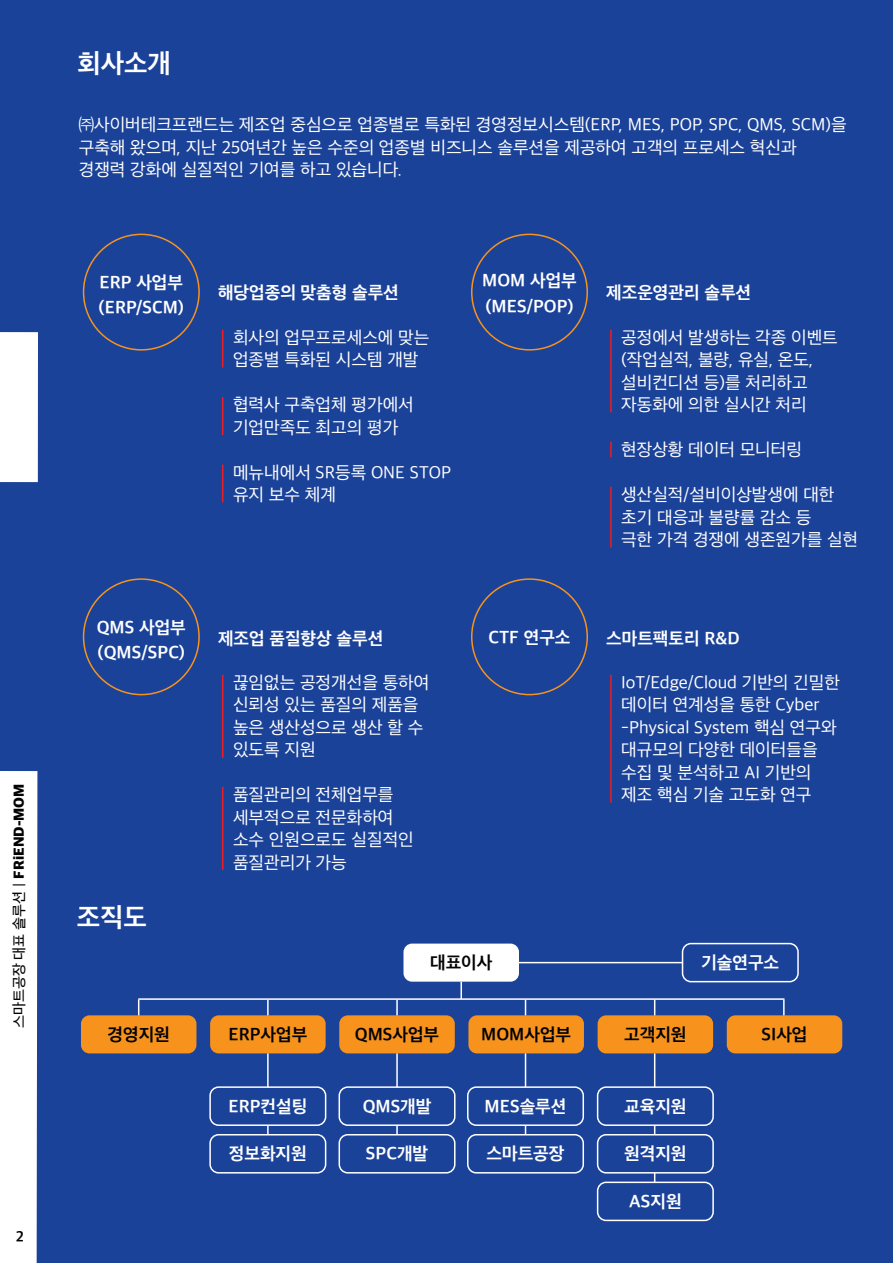
<style>
.page{position:relative;width:893px;height:1263px;background:#fff}
.page>*{position:absolute;margin:0;border:0;box-sizing:border-box;transform-origin:0 0}
.t1{font:700 27px "Apple SD Gothic Neo";color:#fff}
.t2{font:18px/22.5px "Apple SD Gothic Neo";color:#fff}
.t3{font:700 18px/25.5px "Apple SD Gothic Neo";color:#fff}
.t4{font:700 18px "Apple SD Gothic Neo";color:#030303}
.t5{font:500 15px "Apple SD Gothic Neo";color:#030303}
.t6{font:700 15px "Apple SD Gothic Neo";color:#030303}
.s1{font-weight:800}
</style>
<div class="page">
<div style="left:0;top:0;width:427px;height:1263px;background:#1b4299"></div>
<div style="left:427px;top:0;width:466px;height:1263px;background:#1b4299"></div>
<div style="left:339px;top:1015px;width:116px;height:38px;background:#f7931d;border-radius:9px"></div>
<div style="left:468px;top:1015px;width:116px;height:38px;background:#f7931d;border-radius:9px"></div>
<div style="left:598px;top:1015px;width:115px;height:38px;background:#f7931d;border-radius:9px"></div>
<hr style="left:222px;top:330px;width:1px;height:37px;background:#ee1d23">
<hr style="left:222px;top:397px;width:1px;height:38px;background:#ee1d23">
<hr style="left:222px;top:465px;width:1px;height:37px;background:#ee1d23">
<hr style="left:222px;top:675px;width:1px;height:83px;background:#ee1d23">
<hr style="left:222px;top:787px;width:1px;height:83px;background:#ee1d23">
<div style="left:83px;top:234px;width:117px;height:117px;border:2px solid #f7931d;border-radius:50%"></div>
<div style="left:83px;top:578px;width:117px;height:117px;border:2px solid #f7931d;border-radius:50%"></div>
<hr style="left:610px;top:330px;width:2px;height:82px;background:#ee1d23">
<hr style="left:610px;top:487px;width:2px;height:60px;background:#ee1d23">
<svg style="left:610px;top:442px;width:2px;height:15px"></svg>
<div style="left:727px;top:1015px;width:115px;height:38px;background:#f7931d;border-radius:9px"></div>
<div style="left:81px;top:1015px;width:115px;height:38px;background:#f7931d;border-radius:9px"></div>
<div style="left:210px;top:1015px;width:116px;height:38px;background:#f7931d;border-radius:9px"></div>
<hr style="left:610px;top:675px;width:2px;height:128px;background:#ee1d23">
<div style="left:471px;top:234px;width:117px;height:117px;border:2px solid #f7931d;border-radius:50%"></div>
<div style="left:471px;top:578px;width:117px;height:117px;border:2px solid #f7931d;border-radius:50%"></div>
<div style="left:403px;top:943px;width:116px;height:39px;background:#fff;border-radius:9px"></div>
<div style="left:597px;top:1086px;width:117px;height:40px;border:2px solid #fff;border-radius:9px"></div>
<div style="left:597px;top:1134px;width:117px;height:39px;border:2px solid #fff;border-radius:9px"></div>
<div style="left:467px;top:1086px;width:117px;height:40px;border:2px solid #fff;border-radius:9px"></div>
<div style="left:467px;top:1134px;width:117px;height:39px;border:2px solid #fff;border-radius:9px"></div>
<div style="left:339px;top:1086px;width:116px;height:40px;border:2px solid #fff;border-radius:9px"></div>
<div style="left:339px;top:1134px;width:116px;height:39px;border:2px solid #fff;border-radius:9px"></div>
<div style="left:209px;top:1086px;width:117px;height:40px;border:2px solid #fff;border-radius:9px"></div>
<div style="left:209px;top:1134px;width:117px;height:39px;border:2px solid #fff;border-radius:9px"></div>
<div style="left:597px;top:1181px;width:117px;height:40px;border:2px solid #fff;border-radius:9px"></div>
<div style="left:682px;top:943px;width:117px;height:39px;border:2px solid #fff;border-radius:9px"></div>
<hr style="left:519px;top:962px;width:163px;height:1px;background:#fff">
<hr style="left:138px;top:998px;width:646px;height:2px;background:#fff">
<svg style="left:460px;top:982px;width:2px;height:17px"></svg>
<svg style="left:396px;top:1000px;width:2px;height:15px"></svg>
<svg style="left:267px;top:1000px;width:2px;height:15px"></svg>
<hr style="left:267px;top:1053px;width:2px;height:34px;background:#fff">
<svg style="left:267px;top:1125px;width:2px;height:10px"></svg>
<hr style="left:396px;top:1053px;width:2px;height:34px;background:#fff">
<svg style="left:396px;top:1125px;width:2px;height:10px"></svg>
<hr style="left:525px;top:1053px;width:1px;height:34px;background:#fff">
<hr style="left:654px;top:1053px;width:1px;height:34px;background:#fff">
<svg style="left:138px;top:1000px;width:1px;height:15px"></svg>
<svg style="left:783px;top:1000px;width:2px;height:15px"></svg>
<svg style="left:654px;top:1000px;width:1px;height:15px"></svg>
<svg style="left:525px;top:1000px;width:1px;height:15px"></svg>
<p class="t5" style="left:9px;top:1028px;width:246px;rotate:-90deg">스마트공장 대표 솔루션 | <span class="s1">FRiEND-MOM</span></p>
<p class="t6" style="left:16px;top:1225px;width:10px">2</p>
<h1 class="t1" style="left:78px;top:44px;width:95px">회사소개</h1>
<p class="t2" style="left:79px;top:113px;width:769px">㈜사이버테크프랜드는 제조업 중심으로 업종별로 특화된 경영정보시스템(ERP, MES, POP, SPC, QMS, SCM)을 구축해 왔으며, 지난 25여년간 높은 수준의 업종별 비즈니스 솔루션을 제공하여 고객의 프로세스 혁신과 경쟁력 강화에 실질적인 기여를 하고 있습니다.</p>
<p class="t3" style="left:99px;top:269px;width:87px">ERP 사업부 (ERP/SCM)</p>
<p class="t3" style="left:97px;top:613px;width:91px">QMS 사업부 (QMS/SPC)</p>
<h1 class="t1" style="left:77px;top:898px;width:72px">조직도</h1>
<p class="t3" style="left:218px;top:279px;width:182px">해당업종의 맞춤형 솔루션</p>
<p class="t2" style="left:233px;top:325px;width:198px">회사의 업무프로세스에 맞는 업종별 특화된 시스템 개발</p>
<p class="t2" style="left:233px;top:392px;width:182px">협력사 구축업체 평가에서 기업만족도 최고의 평가</p>
<p class="t2" style="left:233px;top:460px;width:219px">메뉴내에서 SR등록 ONE STOP 유지 보수 체계</p>
<p class="t3" style="left:218px;top:624px;width:167px">제조업 품질향상 솔루션</p>
<p class="t2" style="left:233px;top:670px;width:198px">끊임없는 공정개선을 통하여 신뢰성 있는 품질의 제품을 높은 생산성으로 생산 할 수 있도록 지원</p>
<p class="t2" style="left:233px;top:783px;width:182px">품질관리의 전체업무를 세부적으로 전문화하여 소수 인원으로도 실질적인 품질관리가 가능</p>
<p class="t3" style="left:482px;top:267px;width:96px">MOM 사업부 (MES/POP)</p>
<p class="t3" style="left:606px;top:279px;width:146px">제조운영관리 솔루션</p>
<p class="t2" style="left:621px;top:325px;width:218px">공정에서 발생하는 각종 이벤트 (작업실적, 불량, 유실, 온도, 설비컨디션 등)를 처리하고 자동화에 의한 실시간 처리</p>
<p class="t2" style="left:621px;top:437px;width:182px">현장상황 데이터 모니터링</p>
<p class="t2" style="left:621px;top:482px;width:238px">생산실적/설비이상발생에 대한 초기 대응과 불량률 감소 등<br>극한 가격 경쟁에 생존원가를 실현</p>
<p class="t3" style="left:488px;top:624px;width:84px">CTF 연구소</p>
<p class="t3" style="left:606px;top:624px;width:135px">스마트팩토리 R&amp;D</p>
<p class="t2" style="left:621px;top:670px;width:220px">IoT/Edge/Cloud 기반의 긴밀한 데이터 연계성을 통한 Cyber -Physical System 핵심 연구와 대규모의 다양한 데이터들을 수집 및 분석하고 AI 기반의 제조 핵심 기술 고도화 연구</p>
<p class="t4" style="left:430px;top:950px;width:64px">대표이사</p>
<p class="t3" style="left:701px;top:949px;width:79px">기술연구소</p>
<p class="t4" style="left:108px;top:1022px;width:64px">경영지원</p>
<p class="t4" style="left:228px;top:1022px;width:80px">ERP사업부</p>
<p class="t4" style="left:761px;top:1022px;width:47px">SI사업</p>
<p class="t4" style="left:355px;top:1022px;width:86px">QMS사업부</p>
<p class="t4" style="left:481px;top:1022px;width:91px">MOM사업부</p>
<p class="t4" style="left:624px;top:1022px;width:64px">고객지원</p>
<p class="t3" style="left:228px;top:1092px;width:80px">ERP컨설팅</p>
<p class="t3" style="left:229px;top:1140px;width:79px">정보화지원</p>
<p class="t3" style="left:363px;top:1092px;width:70px">QMS개발</p>
<p class="t3" style="left:366px;top:1140px;width:64px">SPC개발</p>
<p class="t3" style="left:485px;top:1092px;width:83px">MES솔루션</p>
<p class="t3" style="left:487px;top:1140px;width:79px">스마트공장</p>
<p class="t3" style="left:624px;top:1092px;width:64px">교육지원</p>
<p class="t3" style="left:624px;top:1140px;width:64px">원격지원</p>
<p class="t3" style="left:629px;top:1188px;width:54px">AS지원</p>
</div>
